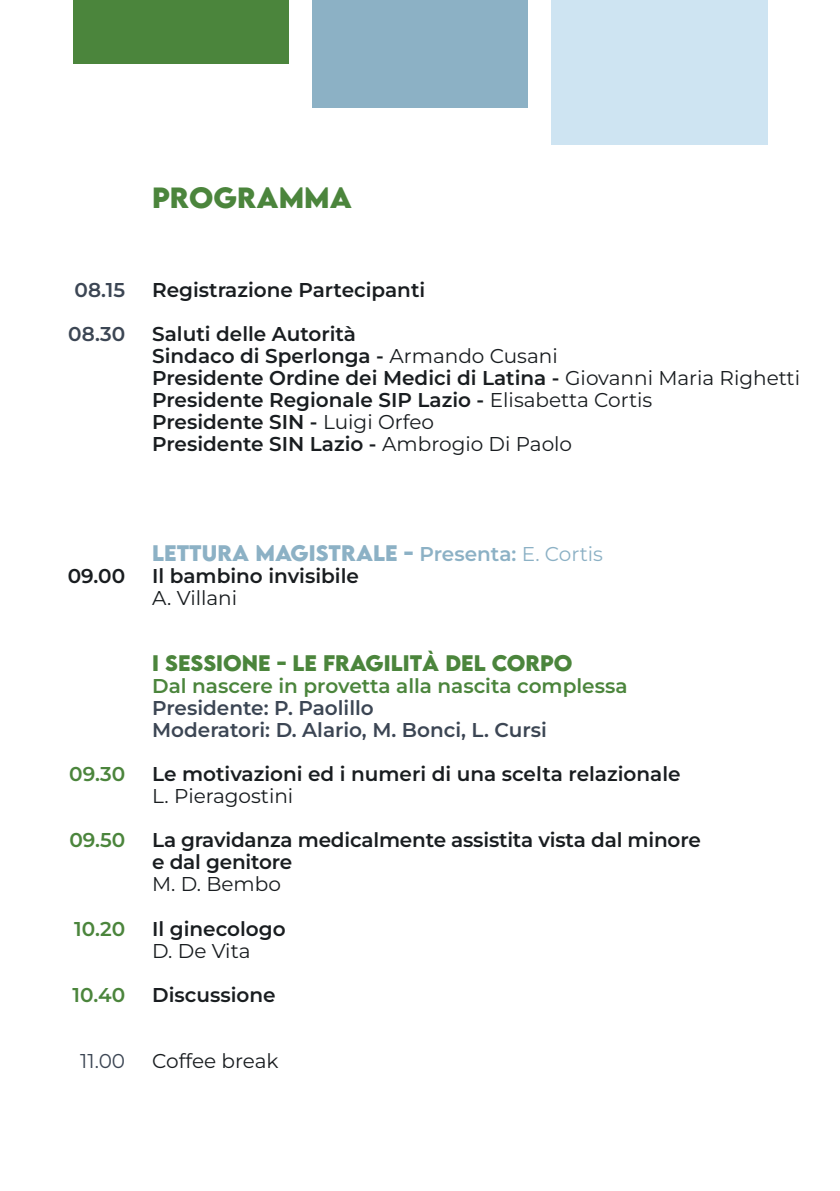
<style>
.page{position:relative;width:840px;height:1191px;background:#fff}
.page>*{position:absolute;margin:0;border:0;box-sizing:border-box;transform-origin:0 0}
.t1{font:700 26px "LEMONMILK";color:#4b853c}
.t2{font:600 20px "Montserrat";color:#191d20}
.t3{font:600 20px "Montserrat";color:#3c4654}
.t4{font:600 20px "Montserrat";color:#4b853c}
.t5{font:20px "Montserrat";color:#191d20}
.t6{font:700 20px "LEMONMILK";color:#4b853c}
.t7{font:600 20px "Montserrat";color:#8cb1c5}
.t8{font:700 20px "LEMONMILK";color:#8cb1c5}
.t9{font:20px "Montserrat";color:#3c4654}
.s1{font-weight:400}
.s2{font-family:"LEMONMILK";font-weight:700}
</style>
<div class="page">
<div style="left:312px;top:0;width:215px;height:108px;background:#8cb1c5"></div>
<div style="left:551px;top:0;width:216px;height:145px;background:#cee4f2"></div>
<div style="left:73px;top:0;width:215px;height:63px;background:#4b853c"></div>
<p class="t1" style="left:152px;top:180px;width:201px">PROGRAMMA</p>
<p class="t3" style="left:75px;top:277px;width:52px">08.15</p>
<p class="t3" style="left:68px;top:321px;width:58px">08.30</p>
<p class="t2" style="left:152px;top:277px;width:274px">Registrazione Partecipanti</p>
<p class="t2" style="left:152px;top:321px;width:205px">Saluti delle Autorità</p>
<p class="t2" style="left:152px;top:343px;width:407px">Sindaco di Sperlonga - <span class="s1">Armando Cusani</span></p>
<p class="t2" style="left:152px;top:365px;width:649px">Presidente Ordine dei Medici di Latina - <span class="s1">Giovanni Maria Righetti</span></p>
<p class="t2" style="left:152px;top:387px;width:501px">Presidente Regionale SIP Lazio - <span class="s1">Elisabetta Cortis</span></p>
<p class="t2" style="left:152px;top:409px;width:283px">Presidente SIN - <span class="s1">Luigi Orfeo</span></p>
<p class="t2" style="left:152px;top:431px;width:421px">Presidente SIN Lazio - <span class="s1">Ambrogio Di Paolo</span></p>
<p class="t2" style="left:68px;top:563px;width:59px">09.00</p>
<p class="t4" style="left:69px;top:761px;width:57px">09.30</p>
<p class="t4" style="left:69px;top:827px;width:57px">09.50</p>
<p class="t4" style="left:74px;top:915px;width:53px">10.20</p>
<p class="t4" style="left:72px;top:981px;width:54px">10.40</p>
<p class="t9" style="left:80px;top:1047px;width:46px">11.00</p>
<p class="t8" style="left:152px;top:540px;width:13px">LETT</p>
<p class="t8" style="left:202px;top:540px;width:169px">URA MAGISTRALE</p>
<p class="t7" style="left:403px;top:541px;width:201px"><span class="s2">-</span> Presenta: <span class="s1">E. Cortis</span></p>
<p class="t2" style="left:152px;top:563px;width:208px">Il bambino invisibile</p>
<p class="t5" style="left:152px;top:585px;width:86px">A. Villani</p>
<p class="t6" style="left:152px;top:650px;width:88px">I SESSIONE</p>
<p class="t6" style="left:276px;top:650px;width:183px">- LE FRAGILITÀ DEL</p>
<p class="t6" style="left:491px;top:650px;width:81px">CORPO</p>
<p class="t4" style="left:152px;top:673px;width:476px">Dal nascere in provetta alla nascita complessa</p>
<p class="t3" style="left:152px;top:695px;width:223px">Presidente: P. Paolillo</p>
<p class="t3" style="left:152px;top:717px;width:396px">Moderatori: D. Alario, M. Bonci, L. Cursi</p>
<p class="t2" style="left:152px;top:761px;width:529px">Le motivazioni ed i numeri di una scelta relazionale</p>
<p class="t5" style="left:152px;top:783px;width:142px">L. Pieragostini</p>
<p class="t2" style="left:152px;top:827px;width:549px">La gravidanza medicalmente assistita vista dal minore</p>
<p class="t2" style="left:152px;top:849px;width:141px">e dal genitore</p>
<p class="t5" style="left:152px;top:871px;width:130px">M. D. Bembo</p>
<p class="t2" style="left:152px;top:915px;width:135px">Il ginecologo</p>
<p class="t5" style="left:152px;top:937px;width:100px">D. De Vita</p>
<p class="t2" style="left:152px;top:981px;width:125px">Discussione</p>
<p class="t5" style="left:152px;top:1047px;width:128px">Coffee break</p>
</div>
